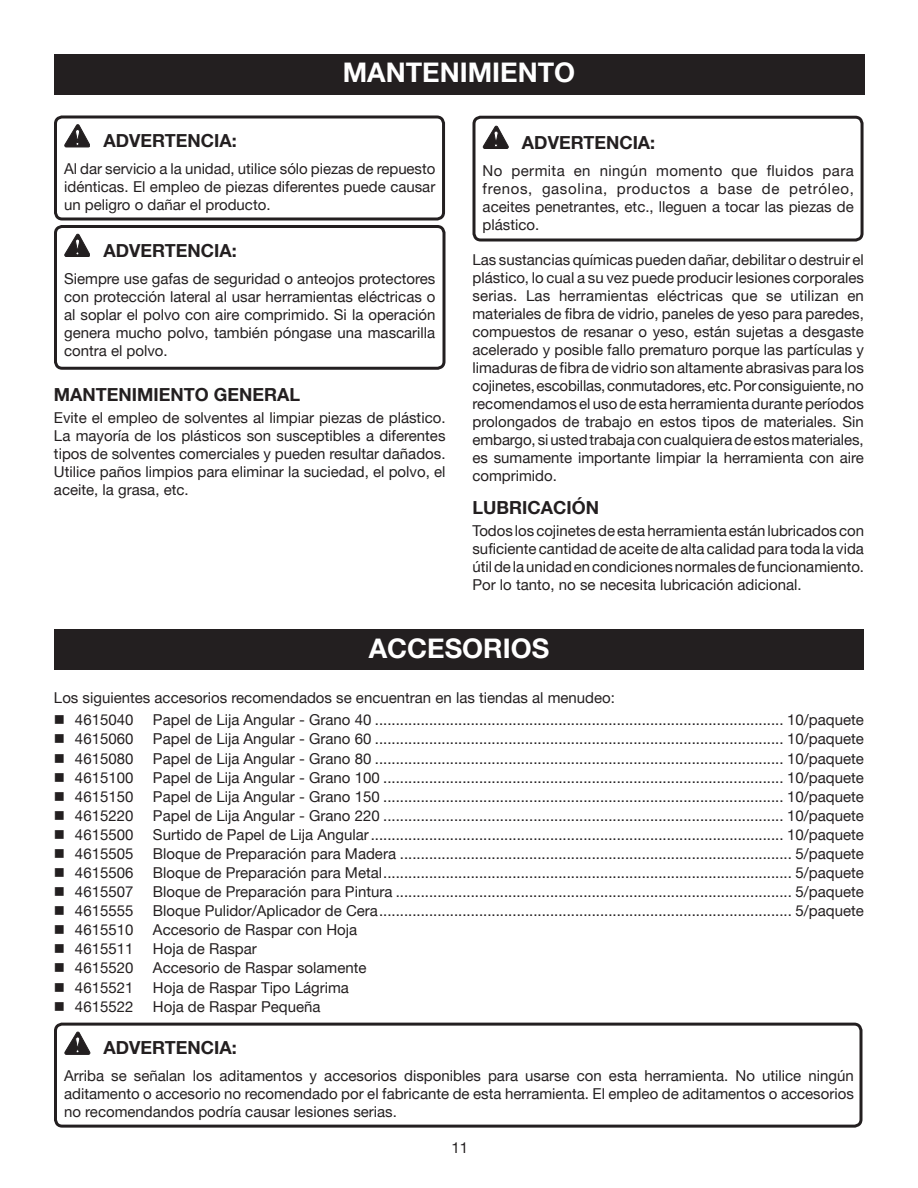
<style>
.page{position:relative;width:918px;height:1188px;background:#fff}
.page>*{position:absolute;margin:0;border:0;box-sizing:border-box;transform-origin:0 0}
.t1{font:700 27px "Helvetica Neue";color:#fff}
.t2{font:700 18px "Helvetica Neue";color:#231f20}
.t3{font:15px/18px "Helvetica Neue";color:#231f20;text-align:justify}
</style>
<div class="page">
<svg style="left:54px;top:1022px;width:809px;height:104px"></svg>
<div style="left:54px;top:54px;width:810px;height:40px;background:#231f20"></div>
<svg style="left:54px;top:225px;width:392px;height:143px"></svg>
<svg style="left:472px;top:115px;width:392px;height:125px"></svg>
<div style="left:54px;top:630px;width:810px;height:40px;background:#231f20"></div>
<svg style="left:54px;top:115px;width:392px;height:104px"></svg>
<svg style="left:65px;top:234px;width:25px;height:23px"></svg>
<svg style="left:483px;top:126px;width:25px;height:23px"></svg>
<svg style="left:65px;top:1032px;width:25px;height:22px"></svg>
<h1 class="t1" style="left:343px;top:56px;width:234px">MANTENIMIENTO</h1>
<p class="t2" style="left:103px;top:129px;width:135px">ADVERTENCIA:</p>
<p class="t3" style="left:64px;top:159px;width:373px">Al dar servicio a la unidad, utilice sólo piezas de repuesto idénticas. El empleo de piezas diferentes puede causar un peligro o dañar el producto.</p>
<p class="t2" style="left:103px;top:239px;width:135px">ADVERTENCIA:</p>
<p class="t3" style="left:64px;top:269px;width:373px">Siempre use gafas de seguridad o anteojos protectores con protección lateral al usar herramientas eléctricas o al soplar el polvo con aire comprimido. Si la operación genera mucho polvo, también póngase una mascarilla contra el polvo.</p>
<p class="t2" style="left:54px;top:383px;width:248px">MANTENIMIENTO GENERAL</p>
<p class="t3" style="left:54px;top:409px;width:393px">Evite el empleo de solventes al limpiar piezas de plástico.<br>La mayoría de los plásticos son susceptibles a diferentes tipos de solventes comerciales y pueden resultar dañados.<br>Utilice paños limpios para eliminar la suciedad, el polvo, el aceite, la grasa, etc.</p>
<p class="t2" style="left:522px;top:132px;width:135px">ADVERTENCIA:</p>
<p class="t3" style="left:483px;top:162px;width:373px">No permita en ningún momento que fluidos para frenos, gasolina, productos a base de petróleo, aceites penetrantes, etc., lleguen a tocar las piezas de plástico.</p>
<p class="t3" style="left:472px;top:251px;width:393px">Las sustancias químicas pueden dañar, debilitar o destruir el plástico, lo cual a su vez puede producir lesiones corporales serias. Las herramientas eléctricas que se utilizan en materiales de fibra de vidrio, paneles de yeso para paredes, compuestos de resanar o yeso, están sujetas a desgaste acelerado y posible fallo prematuro porque las partículas y limaduras de fibra de vidrio son altamente abrasivas para los cojinetes, escobillas, conmutadores, etc. Por consiguiente, no recomendamos el uso de esta herramienta durante períodos prolongados de trabajo en estos tipos de materiales. Sin embargo, si usted trabaja con cualquiera de estos materiales, es sumamente importante limpiar la herramienta con aire comprimido.</p>
<p class="t2" style="left:472px;top:496px;width:128px">LUBRICACIÓN</p>
<p class="t3" style="left:472px;top:522px;width:393px">Todos los cojinetes de esta herramienta están lubricados con suficiente cantidad de aceite de alta calidad para toda la vida útil de la unidad en condiciones normales de funcionamiento.<br>Por lo tanto, no se necesita lubricación adicional.</p>
<h1 class="t1" style="left:369px;top:632px;width:182px">ACCESORIOS</h1>
<p class="t3" style="left:54px;top:688px;width:562px">Los siguientes accesorios recomendados se encuentran en las tiendas al menudeo:</p>
<p class="t3" style="left:54px;top:711px;width:81px">■ 4615040</p>
<p class="t3" style="left:153px;top:711px;width:712px">Papel de Lija Angular - Grano 40 .................................................................................................. 10/paquete</p>
<p class="t3" style="left:54px;top:730px;width:81px">■ 4615060</p>
<p class="t3" style="left:153px;top:730px;width:712px">Papel de Lija Angular - Grano 60 .................................................................................................. 10/paquete</p>
<p class="t3" style="left:54px;top:749px;width:81px">■ 4615080</p>
<p class="t3" style="left:153px;top:749px;width:712px">Papel de Lija Angular - Grano 80 .................................................................................................. 10/paquete</p>
<p class="t3" style="left:54px;top:768px;width:81px">■ 4615100</p>
<p class="t3" style="left:153px;top:768px;width:712px">Papel de Lija Angular - Grano 100 ................................................................................................ 10/paquete</p>
<p class="t3" style="left:54px;top:787px;width:81px">■ 4615150</p>
<p class="t3" style="left:153px;top:787px;width:712px">Papel de Lija Angular - Grano 150 ................................................................................................ 10/paquete</p>
<p class="t3" style="left:54px;top:806px;width:81px">■ 4615220</p>
<p class="t3" style="left:153px;top:806px;width:712px">Papel de Lija Angular - Grano 220 ................................................................................................ 10/paquete</p>
<p class="t3" style="left:54px;top:825px;width:81px">■ 4615500</p>
<p class="t3" style="left:153px;top:825px;width:712px">Surtido de Papel de Lija Angular ................................................................................................... 10/paquete</p>
<p class="t3" style="left:54px;top:844px;width:81px">■ 4615505</p>
<p class="t3" style="left:153px;top:844px;width:712px">Bloque de Preparación para Madera .............................................................................................. 5/paquete</p>
<p class="t3" style="left:54px;top:863px;width:81px">■ 4615506</p>
<p class="t3" style="left:153px;top:863px;width:712px">Bloque de Preparación para Metal .................................................................................................. 5/paquete</p>
<p class="t3" style="left:54px;top:883px;width:81px">■ 4615507</p>
<p class="t3" style="left:153px;top:883px;width:712px">Bloque de Preparación para Pintura ............................................................................................... 5/paquete</p>
<p class="t3" style="left:54px;top:902px;width:81px">■ 4615555</p>
<p class="t3" style="left:153px;top:902px;width:712px">Bloque Pulidor/Aplicador de Cera ................................................................................................... 5/paquete</p>
<p class="t3" style="left:54px;top:921px;width:81px">■ 4615510</p>
<p class="t3" style="left:153px;top:921px;width:206px">Accesorio de Raspar con Hoja</p>
<p class="t3" style="left:54px;top:940px;width:81px">■ 4615511</p>
<p class="t3" style="left:153px;top:940px;width:105px">Hoja de Raspar</p>
<p class="t3" style="left:54px;top:959px;width:81px">■ 4615520</p>
<p class="t3" style="left:153px;top:959px;width:215px">Accesorio de Raspar solamente</p>
<p class="t3" style="left:54px;top:978px;width:81px">■ 4615521</p>
<p class="t3" style="left:153px;top:978px;width:197px">Hoja de Raspar Tipo Lágrima</p>
<p class="t3" style="left:54px;top:997px;width:81px">■ 4615522</p>
<p class="t3" style="left:153px;top:997px;width:169px">Hoja de Raspar Pequeña</p>
<p class="t2" style="left:103px;top:1037px;width:135px">ADVERTENCIA:</p>
<p class="t3" style="left:64px;top:1067px;width:791px">Arriba se señalan los aditamentos y accesorios disponibles para usarse con esta herramienta. No utilice ningún aditamento o accesorio no recomendado por el fabricante de esta herramienta. El empleo de aditamentos o accesorios no recomendandos podría causar lesiones serias.</p>
<p class="t3" style="left:451px;top:1139px;width:18px">11</p>
</div>
